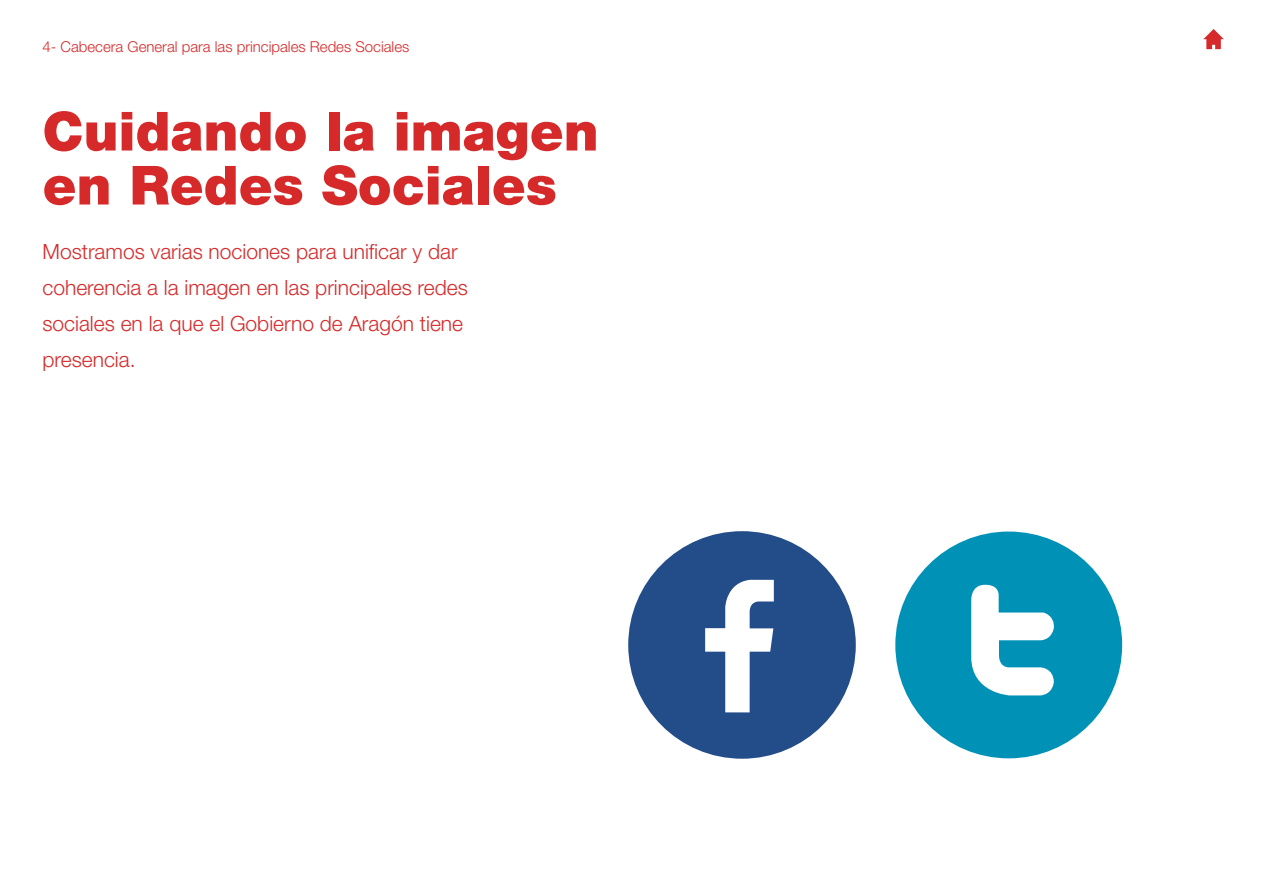
<style>
.page{position:relative;width:1263px;height:893px;background:#fff}
.page>*{position:absolute;margin:0;border:0;box-sizing:border-box;transform-origin:0 0}
.t1{font:900 54px/54px "Helvetica Neue LT Pro";color:#d62929}
.t2{font:300 21px/36px "Helvetica Neue LT Pro";color:#d62929}
.t3{font:300 15px "Helvetica Neue LT Pro";color:#d62929}
</style>
<div class="page">
<svg style="left:1203px;top:29px;width:21px;height:20px"></svg>
<div style="left:628px;top:531px;width:228px;height:228px;background:#234d88;border-radius:50%"></div>
<svg style="left:705px;top:580px;width:69px;height:132px"></svg>
<svg style="left:895px;top:536px;width:227px;height:227px"></svg>
<div style="left:895px;top:531px;width:227px;height:227px;background:#0091b7;border-radius:50%"></div>
<svg style="left:971px;top:584px;width:83px;height:111px"></svg>
<p class="t3" style="left:43px;top:38px;width:368px">4- Cabecera General para las principales Redes Sociales</p>
<h1 class="t1" style="left:43px;top:104px;width:558px">Cuidando la imagen en Redes Sociales</h1>
<p class="t2" style="left:43px;top:233px;width:427px">Mostramos varias nociones para unificar y dar coherencia a la imagen en las principales redes sociales en la que el Gobierno de Aragón tiene presencia.</p>
</div>
